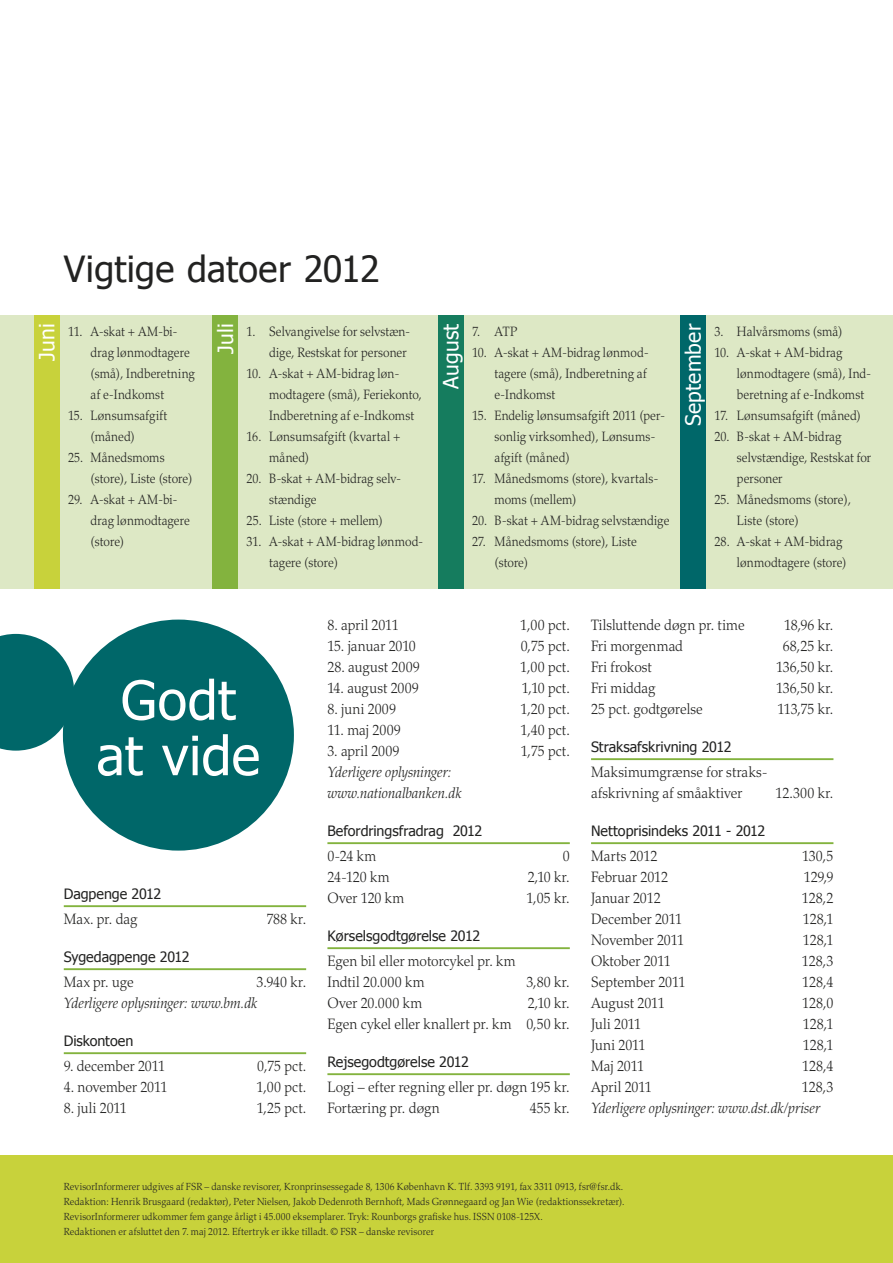
<style>
.page{position:relative;width:893px;height:1263px;background:#fff}
.page>*{position:absolute;margin:0;border:0;box-sizing:border-box;transform-origin:0 0}
.t1{font:54px/55.5px "Tahoma";letter-spacing:.005em;color:#fff;text-align:center}
.t2{font:36px "Tahoma";letter-spacing:.005em;color:#222221}
.t3{font:21px "Tahoma";letter-spacing:.01em;color:#fff}
.t4{font:300 15px/21px "Palatino";color:#222221;scale:.93 1}
.t5{font:italic 300 15px/21px "Palatino";letter-spacing:-.005em;color:#222221;scale:.93 1}
.t6{font:300 15px "Palatino";letter-spacing:.025em;color:#222221;scale:.93 1}
.t7{font:14.25px "Tahoma";color:#222221}
.t8{font:300 13.5px/21px "Palatino";letter-spacing:.005em;color:#222221;scale:.9 1}
.t9{font:300 10.2px/15px "Palatino";letter-spacing:.01em;color:#222221;scale:.93 1}
</style>
<div class="page">
<div style="left:0;top:315px;width:893px;height:273px;background:#dde8c5"></div>
<div style="left:34px;top:315px;width:26px;height:273px;background:#c8d23b"></div>
<div style="left:213px;top:315px;width:25px;height:273px;background:#83b33e"></div>
<div style="left:438px;top:315px;width:25px;height:273px;background:#157c5e"></div>
<div style="left:680px;top:315px;width:26px;height:273px;background:#006769"></div>
<div style="left:0;top:1155px;width:893px;height:108px;background:#c8d23b"></div>
<hr style="left:64px;top:905px;width:242px;height:2px;background:#83b33e">
<hr style="left:64px;top:968px;width:242px;height:2px;background:#83b33e">
<hr style="left:64px;top:1052px;width:242px;height:2px;background:#83b33e">
<hr style="left:327px;top:842px;width:243px;height:2px;background:#83b33e">
<hr style="left:327px;top:947px;width:243px;height:2px;background:#83b33e">
<hr style="left:327px;top:1073px;width:243px;height:2px;background:#83b33e">
<hr style="left:591px;top:758px;width:242px;height:2px;background:#83b33e">
<hr style="left:591px;top:842px;width:242px;height:2px;background:#83b33e">
<div style="left:63px;top:619px;width:231px;height:231px;background:#006769;border-radius:50%"></div>
<svg style="left:0;top:634px;width:74px;height:117px"></svg>
<h2 class="t2" style="left:64px;top:245px;width:318px">Vigtige datoer 2012</h2>
<p class="t8" style="left:91px;top:321px;width:117px;text-indent:-23px">11. A-skat + AM-bi&shy;drag lønmodtagere (små), Indberetning af e-Indkomst</p>
<p class="t8" style="left:91px;top:405px;width:87px;text-indent:-23px">15. Lønsumsafgift (måned)</p>
<p class="t8" style="left:91px;top:447px;width:115px;text-indent:-23px">25. Månedsmoms (store), Liste (store)</p>
<p class="t8" style="left:91px;top:489px;width:112px;text-indent:-23px">29. A-skat + AM-bi&shy;drag lønmodtagere (store)</p>
<h3 class="t3" style="left:33px;top:361px;width:39px;rotate:-90deg">Juni</h3>
<h3 class="t3" style="left:211px;top:354px;width:32px;rotate:-90deg">Juli</h3>
<h3 class="t3" style="left:437px;top:389px;width:67px;rotate:-90deg">August</h3>
<h3 class="t3" style="left:679px;top:426px;width:104px;rotate:-90deg">September</h3>
<p class="t8" style="left:247px;top:321px;width:184px;text-align:right">1. Selvangivelse for selvstæn&shy;dige, Restskat for personer</p>
<p class="t8" style="left:269px;top:363px;width:171px;text-indent:-23px">10. A-skat + AM-bidrag løn&shy;modtagere (små), Feriekonto,<br>Indberetning af e-Indkomst</p>
<p class="t8" style="left:269px;top:426px;width:147px;text-indent:-23px">16. Lønsumsafgift (kvartal + måned)</p>
<p class="t8" style="left:269px;top:468px;width:148px;text-indent:-23px">20. B-skat + AM-bidrag selv&shy;stændige</p>
<p class="t8" style="left:247px;top:510px;width:153px">25. Liste (store + mellem)</p>
<p class="t8" style="left:269px;top:531px;width:173px;text-indent:-23px">31. A-skat + AM-bidrag lønmod&shy;tagere (store)</p>
<p class="t8" style="left:472px;top:321px;width:52px">7. ATP</p>
<p class="t8" style="left:494px;top:342px;width:173px;text-indent:-23px">10. A-skat + AM-bidrag lønmod&shy;tagere (små), Indberetning af e-Indkomst</p>
<p class="t8" style="left:494px;top:405px;width:191px;text-indent:-23px">15. Endelig lønsumsafgift 2011 (per&shy;sonlig virksomhed), Lønsums&shy;afgift (måned)</p>
<p class="t8" style="left:494px;top:468px;width:184px;text-indent:-23px">17. Månedsmoms (store), kvartals&shy;moms (mellem)</p>
<p class="t8" style="left:472px;top:510px;width:221px">20. B-skat + AM-bidrag selvstændige</p>
<p class="t8" style="left:494px;top:531px;width:160px;text-indent:-23px">27. Månedsmoms (store), Liste (store)</p>
<p class="t8" style="left:714px;top:321px;width:144px">3. Halvårsmoms (små)</p>
<p class="t8" style="left:737px;top:342px;width:151px;text-indent:-23px">10. A-skat + AM-bidrag lønmodtagere (små), Ind&shy;beretning af e-Indkomst</p>
<p class="t8" style="left:714px;top:405px;width:164px">17. Lønsumsafgift (måned)</p>
<p class="t8" style="left:737px;top:426px;width:151px;text-indent:-23px">20. B-skat + AM-bidrag selvstændige, Restskat for personer</p>
<p class="t8" style="left:737px;top:489px;width:128px;text-indent:-23px">25. Månedsmoms (store),<br>Liste (store)</p>
<p class="t8" style="left:737px;top:531px;width:123px;text-indent:-23px">28. A-skat + AM-bidrag lønmodtagere (store)</p>
<h1 class="t1" style="left:96px;top:670px;width:165px">Godt at vide</h1>
<p class="t7" style="left:64px;top:884px;width:99px">Dagpenge 2012</p>
<p class="t4" style="left:64px;top:909px;width:81px">Max. pr. dag</p>
<p class="t4" style="left:266px;top:909px;width:44px">788 kr.</p>
<p class="t7" style="left:64px;top:947px;width:127px">Sygedagpenge 2012</p>
<p class="t4" style="left:64px;top:972px;width:77px">Max pr. uge</p>
<p class="t4" style="left:257px;top:972px;width:55px">3.940 kr.</p>
<p class="t5" style="left:64px;top:993px;width:210px">Yderligere oplysninger: www.bm.dk</p>
<p class="t7" style="left:64px;top:1031px;width:71px">Diskontoen</p>
<p class="t4" style="left:64px;top:1056px;width:110px">9. december 2011</p>
<p class="t4" style="left:257px;top:1056px;width:54px">0,75 pct.</p>
<p class="t4" style="left:64px;top:1077px;width:113px">4. november 2011</p>
<p class="t4" style="left:257px;top:1077px;width:55px">1,00 pct.</p>
<p class="t4" style="left:64px;top:1098px;width:69px">8. juli 2011</p>
<p class="t4" style="left:257px;top:1098px;width:55px">1,25 pct.</p>
<p class="t4" style="left:327px;top:615px;width:78px">8. april 2011</p>
<p class="t4" style="left:520px;top:615px;width:55px">1,00 pct.</p>
<p class="t4" style="left:327px;top:636px;width:97px">15. januar 2010</p>
<p class="t4" style="left:521px;top:636px;width:54px">0,75 pct.</p>
<p class="t4" style="left:327px;top:657px;width:101px">28. august 2009</p>
<p class="t4" style="left:520px;top:657px;width:55px">1,00 pct.</p>
<p class="t4" style="left:327px;top:678px;width:100px">14. august 2009</p>
<p class="t4" style="left:522px;top:678px;width:53px">1,10 pct.</p>
<p class="t4" style="left:327px;top:699px;width:75px">8. juni 2009</p>
<p class="t4" style="left:521px;top:699px;width:54px">1,20 pct.</p>
<p class="t4" style="left:327px;top:720px;width:80px">11. maj 2009</p>
<p class="t4" style="left:521px;top:720px;width:54px">1,40 pct.</p>
<p class="t4" style="left:327px;top:741px;width:79px">3. april 2009</p>
<p class="t4" style="left:521px;top:741px;width:54px">1,75 pct.</p>
<p class="t5" style="left:327px;top:762px;width:146px">Yderligere oplysninger: www.nationalbanken.dk</p>
<p class="t7" style="left:327px;top:821px;width:156px">Befordringsfradrag 2012</p>
<p class="t4" style="left:327px;top:846px;width:54px">0-24 km</p>
<p class="t4" style="left:563px;top:846px;width:9px">0</p>
<p class="t4" style="left:327px;top:867px;width:68px">24-120 km</p>
<p class="t4" style="left:528px;top:867px;width:47px">2,10 kr.</p>
<p class="t4" style="left:327px;top:888px;width:84px">Over 120 km</p>
<p class="t4" style="left:526px;top:888px;width:48px">1,05 kr.</p>
<p class="t7" style="left:327px;top:926px;width:154px">Kørselsgodtgørelse 2012</p>
<p class="t4" style="left:327px;top:951px;width:204px">Egen bil eller motorcykel pr. km<br>Indtil 20.000 km</p>
<p class="t4" style="left:526px;top:972px;width:48px">3,80 kr.</p>
<p class="t4" style="left:327px;top:993px;width:262px;text-align:right">2,10 kr.<br>Egen cykel eller knallert pr. km 0,50 kr.</p>
<p class="t7" style="left:327px;top:1052px;width:143px">Rejsegodtgørelse 2012</p>
<p class="t4" style="left:327px;top:1077px;width:262px">Logi – efter regning eller pr. døgn 195 kr.<br>Fortæring pr. døgn</p>
<p class="t6" style="left:327px;top:994px;width:104px">Over 20.000 km</p>
<p class="t4" style="left:530px;top:1098px;width:44px">455 kr.</p>
<p class="t4" style="left:591px;top:615px;width:167px">Tilsluttende døgn pr. time</p>
<p class="t4" style="left:784px;top:615px;width:54px">18,96 kr.</p>
<p class="t4" style="left:591px;top:636px;width:100px">Fri morgenmad</p>
<p class="t4" style="left:783px;top:636px;width:56px">68,25 kr.</p>
<p class="t4" style="left:591px;top:657px;width:67px">Fri frokost</p>
<p class="t4" style="left:776px;top:657px;width:63px">136,50 kr.</p>
<p class="t4" style="left:591px;top:678px;width:71px">Fri middag</p>
<p class="t4" style="left:776px;top:678px;width:63px">136,50 kr.</p>
<p class="t4" style="left:591px;top:699px;width:122px">25 pct. godtgørelse</p>
<p class="t4" style="left:777px;top:699px;width:62px">113,75 kr.</p>
<p class="t7" style="left:591px;top:737px;width:142px">Straksafskrivning 2012</p>
<p class="t4" style="left:591px;top:762px;width:191px">Maksimumgrænse for straks&shy;afskrivning af småaktiver</p>
<p class="t4" style="left:775px;top:783px;width:64px">12.300 kr.</p>
<p class="t7" style="left:591px;top:821px;width:176px">Nettoprisindeks 2011 - 2012</p>
<p class="t4" style="left:591px;top:846px;width:73px">Marts 2012</p>
<p class="t4" style="left:802px;top:846px;width:35px">130,5</p>
<p class="t4" style="left:591px;top:867px;width:84px">Februar 2012</p>
<p class="t4" style="left:804px;top:867px;width:33px">129,9</p>
<p class="t4" style="left:591px;top:888px;width:76px">Januar 2012</p>
<p class="t4" style="left:802px;top:888px;width:35px">128,2</p>
<p class="t4" style="left:591px;top:909px;width:99px">December 2011</p>
<p class="t4" style="left:803px;top:909px;width:35px">128,1</p>
<p class="t4" style="left:591px;top:930px;width:102px">November 2011</p>
<p class="t4" style="left:803px;top:930px;width:35px">128,1</p>
<p class="t4" style="left:591px;top:951px;width:87px">Oktober 2011</p>
<p class="t4" style="left:802px;top:951px;width:36px">128,3</p>
<p class="t4" style="left:591px;top:972px;width:103px">September 2011</p>
<p class="t4" style="left:802px;top:972px;width:35px">128,4</p>
<p class="t4" style="left:591px;top:993px;width:81px">August 2011</p>
<p class="t4" style="left:802px;top:993px;width:35px">128,0</p>
<p class="t4" style="left:591px;top:1014px;width:55px">Juli 2011</p>
<p class="t4" style="left:803px;top:1014px;width:35px">128,1</p>
<p class="t4" style="left:591px;top:1035px;width:60px">Juni 2011</p>
<p class="t4" style="left:803px;top:1035px;width:35px">128,1</p>
<p class="t4" style="left:591px;top:1056px;width:59px">Maj 2011</p>
<p class="t4" style="left:802px;top:1056px;width:35px">128,4</p>
<p class="t4" style="left:591px;top:1077px;width:67px">April 2011</p>
<p class="t4" style="left:802px;top:1077px;width:36px">128,3</p>
<p class="t5" style="left:591px;top:1098px;width:248px">Yderligere oplysninger: www.dst.dk/priser</p>
<p class="t9" style="left:64px;top:1179px;width:605px">RevisorInformerer udgives af FSR – danske revisorer, Kronprinsessegade 8, 1306 København K. Tlf. 3393 9191, fax 3311 0913, fsr@fsr.dk.<br>Redaktion: Henrik Brusgaard (redaktør), Peter Nielsen, Jakob Dedenroth Bernhoft, Mads Grønnegaard og Jan Wie (redaktionssekretær).<br>RevisorInformerer udkommer fem gange årligt i 45.000 eksemplarer. Tryk: Rounborgs grafiske hus. ISSN 0108-125X.<br>Redaktionen er afsluttet den 7. maj 2012. Eftertryk er ikke tilladt. © FSR – danske revisorer</p>
</div>
